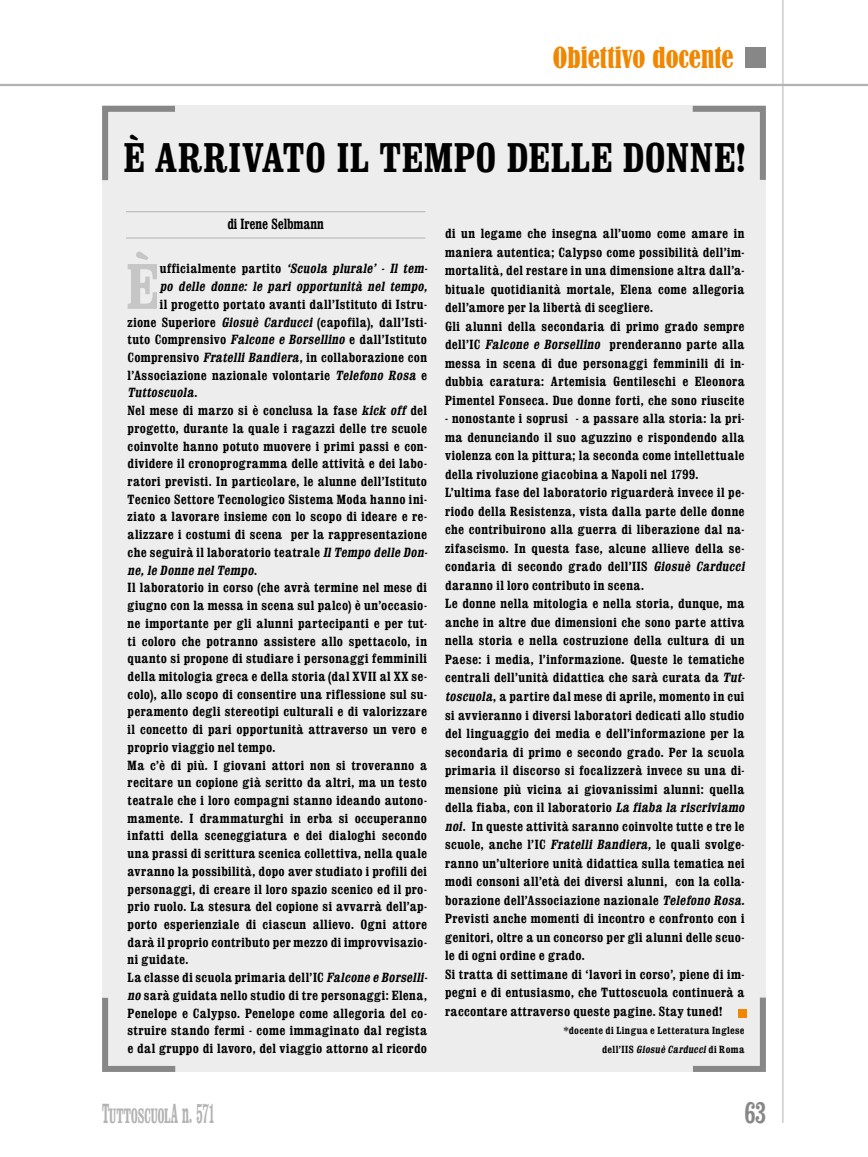
<style>
.page{position:relative;width:868px;height:1157px;background:#fff}
.page>*{position:absolute;margin:0;border:0;box-sizing:border-box;transform-origin:0 0}
.t1{font:700 condensed 64.5px "Clarendon";color:#c6c6c6}
.t2{font:700 condensed 42px "Clarendon";letter-spacing:.02em;color:#000}
.t3{font:700 condensed 30px "Clarendon";color:#878787;scale:.8 1}
.t4{font:condensed 27px "Bernard";color:#f18700}
.t5{font:700 condensed 21px "Clarendon";letter-spacing:-.02em;color:#b3b2b2;scale:.67 1}
.t6{font:700 condensed 15px "Clarendon";color:#000;scale:.9 1}
.t7{font:700 condensed 13.5px/18.5px "Clarendon";letter-spacing:.03em;color:#000}
.t8{font:italic 700 13.5px/17.7px "Clarendon Condensed";letter-spacing:.02em;color:#000}
.t9{font:700 condensed 10.5px/18.5px "Clarendon";letter-spacing:.045em;color:#000;text-align:right}
.s1{font-family:"Clarendon";font-style:normal;font-stretch:condensed}
.s2{font-family:"Clarendon Condensed";font-style:italic;font-stretch:normal}
.s3{font-size:27.9px}
</style>
<div class="page">
<hr style="left:0;top:84px;width:867px;height:2px;background:#b3b2b2">
<div style="left:745px;top:47px;width:20px;height:21px;background:#878787"></div>
<hr style="left:782px;top:0;width:1px;height:1123px;background:#b3b2b2">
<div style="left:102px;top:106px;width:663px;height:965px;background:#ededed"></div>
<svg style="left:686px;top:105px;width:80px;height:81px"></svg>
<svg style="left:102px;top:105px;width:79px;height:76px"></svg>
<svg style="left:686px;top:991px;width:80px;height:81px"></svg>
<svg style="left:102px;top:997px;width:79px;height:75px"></svg>
<hr style="left:126px;top:211px;width:299px;height:1px;background:#b3b2b2">
<hr style="left:126px;top:238px;width:299px;height:1px;background:#b3b2b2">
<div style="left:738px;top:1009px;width:8px;height:8px;background:#f18700"></div>
<h3 class="t4" style="left:553px;top:41px;width:182px">Obiettivo docente</h3>
<h2 class="t2" style="left:123px;top:132px;width:624px">È ARRIVATO IL TEMPO DELLE DONNE!</h2>
<p class="t6" style="left:227px;top:215px;width:109px">di Irene Selbmann</p>
<h1 class="t1" style="left:126px;top:247px;width:35px">È</h1>
<p class="t8" style="left:160px;top:260px;width:269px"><span class="s1">ufficialmente partito</span> ‘Scuola plurale’ - Il tem&shy;po delle donne: le pari opportunità nel tempo,</p>
<p class="t7" style="left:128px;top:295px;width:301px;line-height:17.7px;text-align:justify;text-indent:32px">il progetto portato avanti dall’Istituto di Istru&shy;zione Superiore <span class="s2">Giosuè Carducci</span> (capofila), dall’Isti&shy;tuto Comprensivo <span class="s2">Falcone e Borsellino</span> e dall’Istituto Comprensivo <span class="s2">Fratelli Bandiera</span>, in collaborazione con l’Associazione nazionale volontarie <span class="s2">Telefono Rosa</span> e</p>
<p class="t8" style="left:128px;top:384px;width:71px">Tuttoscuola<span class="s1">.</span></p>
<p class="t7" style="left:128px;top:401px;width:301px;line-height:17.7px;text-align:justify">Nel mese di marzo si è conclusa la fase <span class="s2">kick off</span> del progetto, durante la quale i ragazzi delle tre scuole coinvolte hanno potuto muovere i primi passi e con&shy;dividere il cronoprogramma delle attività e dei labo&shy;ratori previsti. In particolare, le alunne dell’Istituto Tecnico Settore Tecnologico Sistema Moda hanno ini&shy;ziato a lavorare insieme con lo scopo di ideare e re&shy;alizzare i costumi di scena per la rappresentazione che seguirà il laboratorio teatrale <span class="s2">Il Tempo delle Don-</span></p>
<p class="t8" style="left:128px;top:561px;width:131px">ne, le Donne nel Tempo<span class="s1">.</span></p>
<p class="t7" style="left:128px;top:579px;width:301px;line-height:17.7px">Il laboratorio in corso (che avrà termine nel mese di giugno con la messa in scena sul palco) è un’occasio&shy;ne importante per gli alunni partecipanti e per tut&shy;ti coloro che potranno assistere allo spettacolo, in quanto si propone di studiare i personaggi femminili della mitologia greca e della storia (dal XVII al XX se&shy;colo), allo scopo di consentire una riflessione sul su&shy;peramento degli stereotipi culturali e di valorizzare il concetto di pari opportunità attraverso un vero e proprio viaggio nel tempo.<br>Ma c’è di più. I giovani attori non si troveranno a recitare un copione già scritto da altri, ma un testo teatrale che i loro compagni stanno ideando autono&shy;mamente. I drammaturghi in erba si occuperanno infatti della sceneggiatura e dei dialoghi secondo una prassi di scrittura scenica collettiva, nella quale avranno la possibilità, dopo aver studiato i profili dei personaggi, di creare il loro spazio scenico ed il pro&shy;prio ruolo. La stesura del copione si avvarrà dell’ap&shy;porto esperienziale di ciascun allievo. Ogni attore darà il proprio contributo per mezzo di improvvisazio&shy;ni guidate.<br>La classe di scuola primaria dell’IC <span class="s2">Falcone e Borselli&shy;no</span> sarà guidata nello studio di tre personaggi: Elena, Penelope e Calypso. Penelope come allegoria del co&shy;struire stando fermi - come immaginato dal regista e dal gruppo di lavoro, del viaggio attorno al ricordo</p>
<p class="t7" style="left:445px;top:224px;width:301px">di un legame che insegna all’uomo come amare in maniera autentica; Calypso come possibilità dell’im&shy;mortalità, del restare in una dimensione altra dall’a&shy;bituale quotidianità mortale, Elena come allegoria dell’amore per la libertà di scegliere.<br>Gli alunni della secondaria di primo grado sempre dell’IC <span class="s2">Falcone e Borsellino</span> prenderanno parte alla messa in scena di due personaggi femminili di in&shy;dubbia caratura: Artemisia Gentileschi e Eleonora Pimentel Fonseca. Due donne forti, che sono riuscite</p>
<p class="t7" style="left:445px;top:409px;width:301px">- nonostante i soprusi - a passare alla storia: la pri&shy;ma denunciando il suo aguzzino e rispondendo alla violenza con la pittura; la seconda come intellettuale della rivoluzione giacobina a Napoli nel 1799.<br>L’ultima fase del laboratorio riguarderà invece il pe&shy;riodo della Resistenza, vista dalla parte delle donne che contribuirono alla guerra di liberazione dal na&shy;zifascismo. In questa fase, alcune allieve della se&shy;condaria di secondo grado dell’IIS <span class="s2">Giosuè Carducci </span>daranno il loro contributo in scena.<br>Le donne nella mitologia e nella storia, dunque, ma anche in altre due dimensioni che sono parte attiva nella storia e nella costruzione della cultura di un Paese: i media, l’informazione. Queste le tematiche centrali dell’unità didattica che sarà curata da <span class="s2">Tut&shy;toscuola</span>, a partire dal mese di aprile, momento in cui si avvieranno i diversi laboratori dedicati allo studio del linguaggio dei media e dell’informazione per la secondaria di primo e secondo grado. Per la scuola primaria il discorso si focalizzerà invece su una di&shy;mensione più vicina ai giovanissimi alunni: quella della fiaba, con il laboratorio <span class="s2">La fiaba la riscriviamo noi</span>. In queste attività saranno coinvolte tutte e tre le scuole, anche l’IC <span class="s2">Fratelli Bandiera,</span> le quali svolge&shy;ranno un’ulteriore unità didattica sulla tematica nei modi consoni all’età dei diversi alunni, con la colla&shy;borazione dell’Associazione nazionale <span class="s2">Telefono Rosa.<br></span>Previsti anche momenti di incontro e confronto con i genitori, oltre a un concorso per gli alunni delle scuo&shy;le di ogni ordine e grado.<br>Si tratta di settimane di ‘lavori in corso’, piene di im&shy;pegni e di entusiasmo, che Tuttoscuola continuerà a raccontare attraverso queste pagine. Stay tuned!</p>
<p class="t9" style="left:563px;top:1021px;width:182px">*docente di Lingua e Letteratura Inglese dell’IIS <span class="s2">Giosuè Carducci</span> di Roma</p>
<h3 class="t5" style="left:102px;top:1103px;width:169px"><span class="s3">T</span>uttoscuol<span class="s3">A n. 571</span></h3>
<h3 class="t3" style="left:744px;top:1094px;width:28px">63</h3>
</div>
